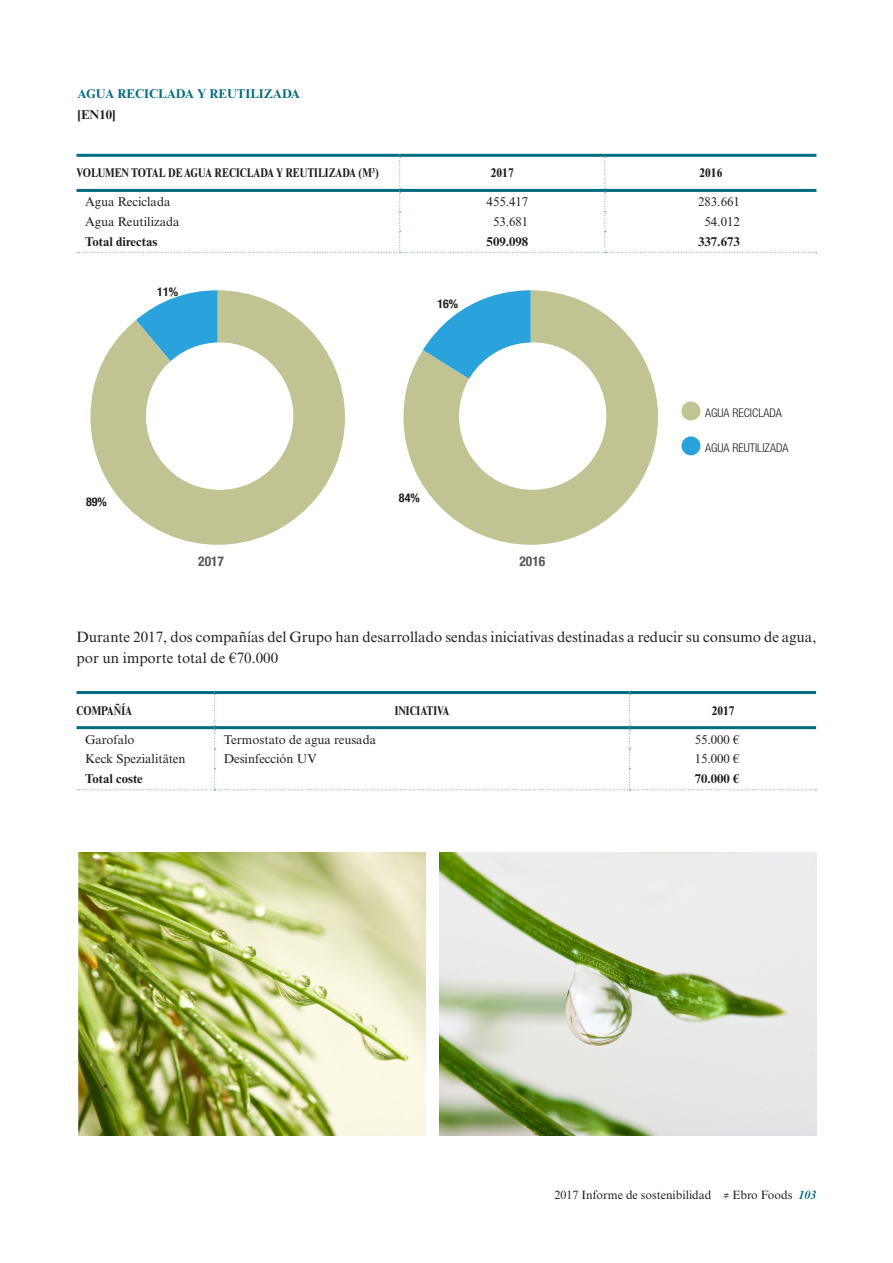
<style>
.page{position:relative;width:893px;height:1263px;background:#fff}
.page>*{position:absolute;margin:0;border:0;box-sizing:border-box;transform-origin:0 0}
.t1{font:15px/21px "Times New Roman MT Std";color:#231f20}
.t2{font:700 condensed 13.5px "Helvetica Neue LT Std";color:#57585a}
.t3{font:12.75px "Times New Roman MT Std";color:#231f20}
.t4{font:700 condensed 12.75px "Times New Roman MT Std";color:#231f20}
.t5{font:700 12.75px "Times New Roman MT Std";color:#231f20}
.t6{font:700 12.75px "Times New Roman MT Std";color:#006c81}
.t7{font:12px "Times New Roman MT Std";color:#231f20}
.t8{font:300 condensed 12px "Helvetica Neue LT Std";color:#231f20}
.t9{font:700 condensed 12px "Helvetica Neue LT Std";color:#231f20}
.s1{font-weight:700;font-style:italic;color:#006c81}
</style>
<div class="page">
<hr style="left:77px;top:154px;width:323px;height:3px;background:#006c81">
<hr style="left:400px;top:154px;width:205px;height:3px;background:#006c81">
<hr style="left:605px;top:154px;width:211px;height:3px;background:#006c81">
<svg style="left:77px;top:157px;width:740px;height:96px"></svg>
<hr style="left:77px;top:189px;width:323px;height:3px;background:#006c81">
<hr style="left:400px;top:189px;width:205px;height:3px;background:#006c81">
<hr style="left:605px;top:189px;width:211px;height:3px;background:#006c81">
<div style="left:681px;top:401px;width:19px;height:19px;background:#c2c393;border-radius:50%"></div>
<div style="left:681px;top:436px;width:19px;height:19px;background:#2aa2db;border-radius:50%"></div>
<svg style="left:90px;top:290px;width:255px;height:255px;fill:#c2c393"></svg>
<div style="left:146px;top:342px;width:147px;height:148px;background:#fff;border-radius:50%"></div>
<svg style="left:403px;top:290px;width:255px;height:255px;fill:#c2c393"></svg>
<div style="left:459px;top:342px;width:147px;height:148px;background:#fff;border-radius:50%"></div>
<hr style="left:77px;top:691px;width:138px;height:3px;background:#006c81">
<hr style="left:215px;top:691px;width:415px;height:3px;background:#006c81">
<hr style="left:630px;top:691px;width:186px;height:3px;background:#006c81">
<svg style="left:77px;top:694px;width:739px;height:96px"></svg>
<hr style="left:77px;top:726px;width:138px;height:3px;background:#006c81">
<hr style="left:215px;top:726px;width:415px;height:3px;background:#006c81">
<hr style="left:630px;top:726px;width:186px;height:3px;background:#006c81">
<img style="left:439px;top:853px;width:377px;height:282px">
<img style="left:78px;top:853px;width:347px;height:282px">
<p class="t6" style="left:78px;top:86px;width:224px">AGUA RECICLADA Y REUTILIZADA</p>
<p class="t5" style="left:78px;top:107px;width:39px">[EN10]</p>
<p class="t4" style="left:77px;top:166px;width:304px">VOLUMEN TOTAL DE AGUA RECICLADA Y REUTILIZADA (M<sup>3</sup>)</p>
<p class="t4" style="left:491px;top:166px;width:24px">2017</p>
<p class="t4" style="left:699px;top:166px;width:24px">2016</p>
<p class="t3" style="left:85px;top:195px;width:87px">Agua Reciclada</p>
<p class="t3" style="left:487px;top:195px;width:43px">455.417</p>
<p class="t3" style="left:698px;top:195px;width:43px">283.661</p>
<p class="t3" style="left:85px;top:214px;width:96px">Agua Reutilizada</p>
<p class="t3" style="left:493px;top:214px;width:37px">53.681</p>
<p class="t3" style="left:705px;top:214px;width:37px">54.012</p>
<p class="t5" style="left:85px;top:234px;width:74px">Total directas</p>
<p class="t5" style="left:487px;top:234px;width:43px">509.098</p>
<p class="t5" style="left:698px;top:234px;width:43px">337.673</p>
<p class="t9" style="left:157px;top:284px;width:22px">11%</p>
<p class="t9" style="left:437px;top:296px;width:22px">16%</p>
<p class="t9" style="left:86px;top:494px;width:22px">89%</p>
<p class="t9" style="left:399px;top:490px;width:22px">84%</p>
<p class="t2" style="left:198px;top:553px;width:27px">2017</p>
<p class="t2" style="left:519px;top:553px;width:27px">2016</p>
<p class="t8" style="left:705px;top:406px;width:78px">AGUA RECICLADA</p>
<p class="t8" style="left:705px;top:440px;width:85px">AGUA REUTILIZADA</p>
<p class="t1" style="left:77px;top:627px;width:741px">Durante 2017, dos compañías del Grupo han desarrollado sendas iniciativas destinadas a reducir su consumo de agua, por un importe total de €70.000</p>
<p class="t4" style="left:77px;top:703px;width:57px">COMPAÑÍA</p>
<p class="t4" style="left:395px;top:703px;width:56px">INICIATIVA</p>
<p class="t4" style="left:712px;top:703px;width:24px">2017</p>
<p class="t3" style="left:85px;top:732px;width:51px">Garofalo</p>
<p class="t3" style="left:224px;top:732px;width:154px">Termostato de agua reusada</p>
<p class="t3" style="left:695px;top:732px;width:46px">55.000 €</p>
<p class="t3" style="left:85px;top:752px;width:102px">Keck Spezialitäten</p>
<p class="t3" style="left:224px;top:752px;width:94px">Desinfección UV</p>
<p class="t3" style="left:695px;top:752px;width:46px">15.000 €</p>
<p class="t5" style="left:85px;top:771px;width:59px">Total coste</p>
<p class="t5" style="left:695px;top:771px;width:46px">70.000 €</p>
<p class="t7" style="left:555px;top:1188px;width:263px">2017 Informe de sostenibilidad ≠ Ebro Foods <span class="s1">103</span></p>
</div>
